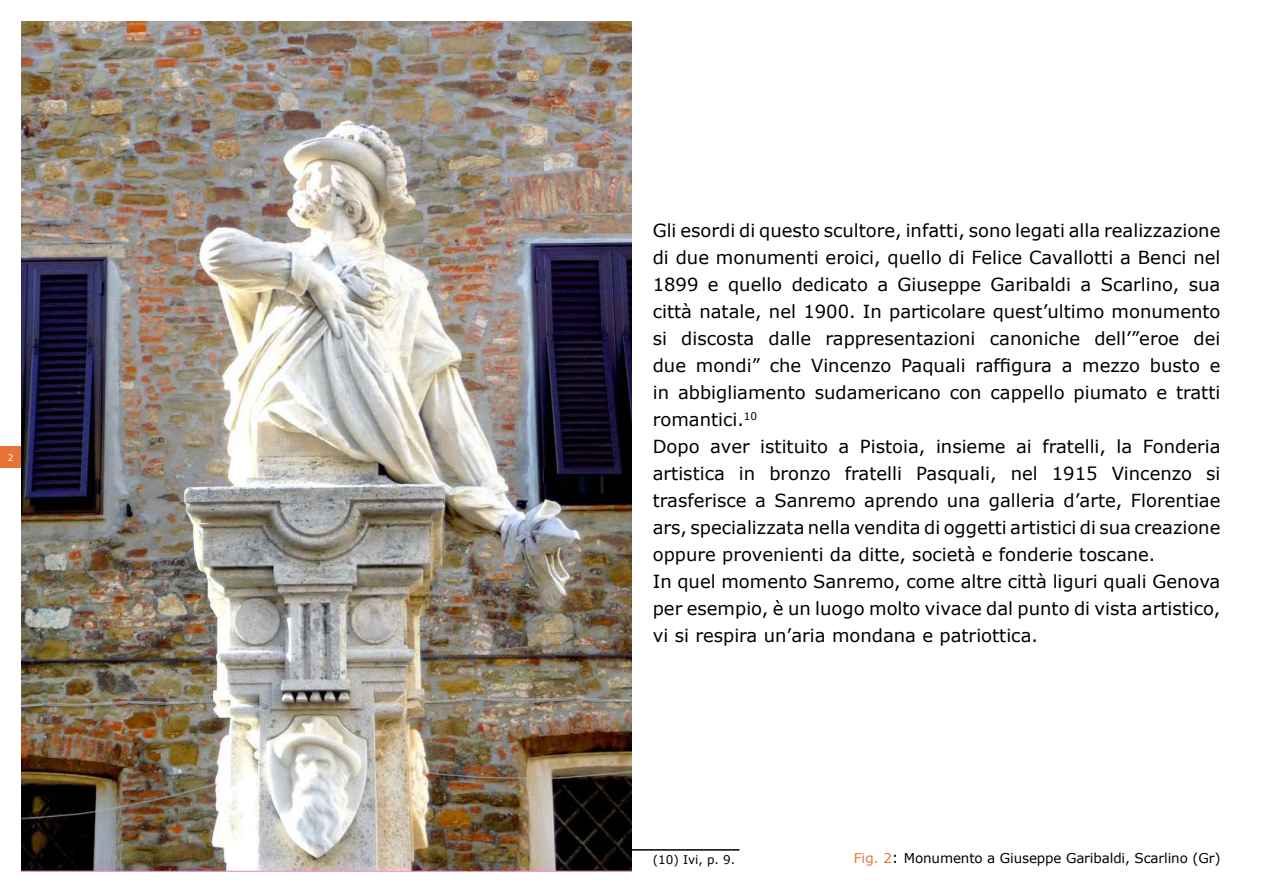
<style>
.page{position:relative;width:1263px;height:893px;background:#fff}
.page>*{position:absolute;margin:0;border:0;box-sizing:border-box;transform-origin:0 0}
.t1{font:18px/27px "Verdana";color:#000}
.t2{font:13.5px "Verdana";letter-spacing:-.01em;color:#000}
.t3{font:12px "Verdana";color:#000}
.t4{font:9px "Verdana";color:#fff}
.s1{color:#e67436}
.s2{font-size:15px}
</style>
<div class="page">
<div style="left:0;top:446px;width:21px;height:22px;background:#e67436"></div>
<hr style="left:631px;top:849px;width:108px;height:2px;background:#000">
<img style="left:21px;top:21px;width:610px;height:851px">
<p class="t4" style="left:8px;top:451px;width:6px">2</p>
<p class="t1" style="left:653px;top:217px;width:569px">Gli esordi di questo scultore, infatti, sono legati alla realizzazione di due monumenti eroici, quello di Felice Cavallotti a Benci nel 1899 e quello dedicato a Giuseppe Garibaldi a Scarlino, sua città natale, nel 1900. In particolare quest’ultimo monumento si discosta dalle rappresentazioni canoniche dell’”eroe dei due mondi” che Vincenzo Paquali raffigura a mezzo busto e in abbigliamento sudamericano con cappello piumato e tratti romantici. <sup>0<br></sup>Dopo aver istituito a Pistoia, insieme ai fratelli, la Fonderia artistica in bronzo fratelli Pasquali, nel 1915 Vincenzo si trasferisce a Sanremo aprendo una galleria d’arte, Florentiae ars, specializzata nella vendita di oggetti artistici di sua creazione oppure provenienti da ditte, società e fonderie toscane.<br>In quel momento Sanremo, come altre città liguri quali Genova per esempio, è un luogo molto vivace dal punto di vista artistico, vi si respira un’aria mondana e patriottica.</p>
<p class="t3" style="left:653px;top:852px;width:84px">(10) Ivi, p. 9.</p>
<p class="t2" style="left:854px;top:849px;width:368px"><span class="s1">Fig. 2</span><span class="s2">:</span> Monumento a Giuseppe Garibaldi, Scarlino (Gr)</p>
</div>
